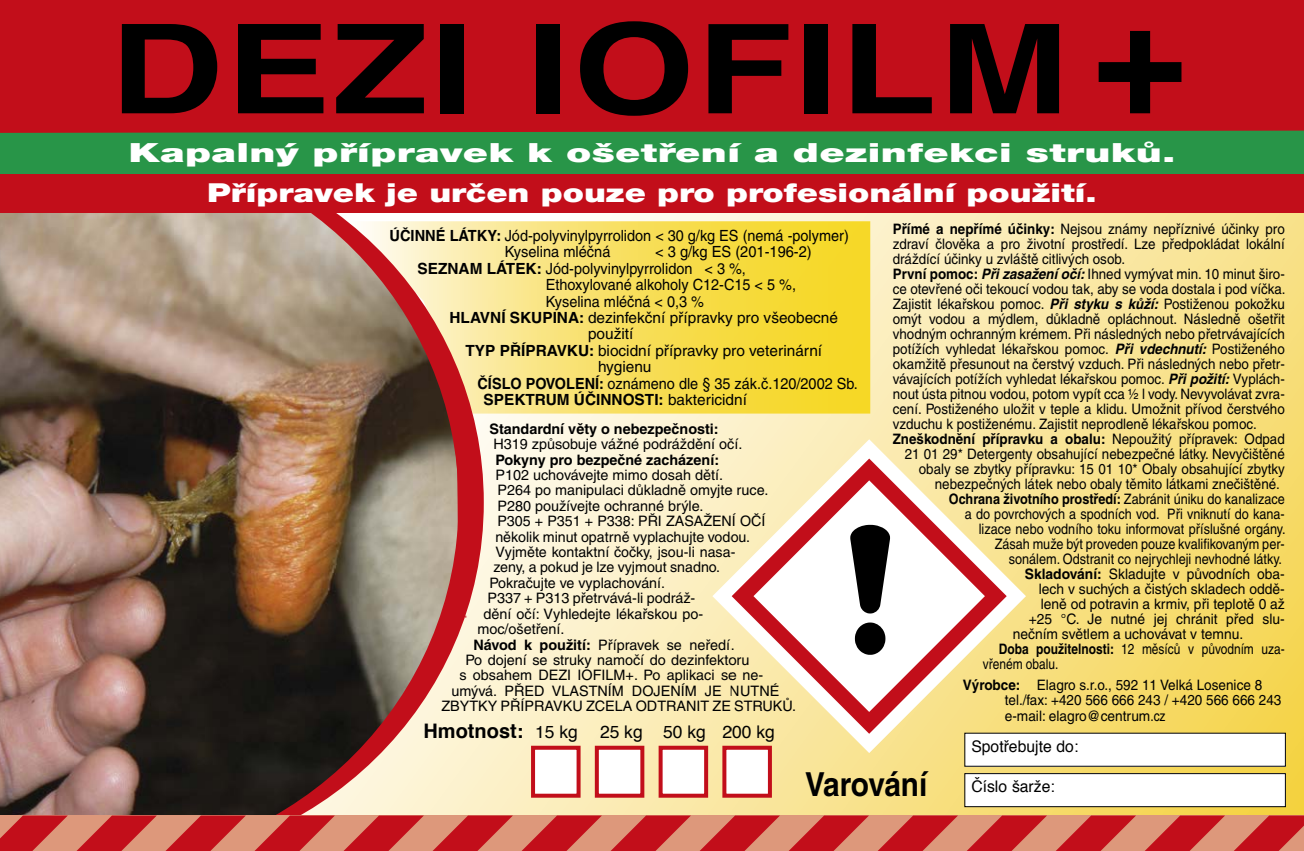
<style>
.page{position:relative;width:1304px;height:851px;background:#fff}
.page>*{position:absolute;margin:0;border:0;box-sizing:border-box;transform-origin:0 0}
.t1{font:700 124px "Helvetica";letter-spacing:.015em;color:#000;scale:1.26 1}
.t2{font:700 33px "Helvetica CE";letter-spacing:-.02em;color:#000;scale:.9 1}
.t3{font:900 26.2px "Helvetica Neue LT Com";letter-spacing:.01em;color:#fff;scale:1.53 1}
.t4{font:900 26px "Helvetica Neue LT Com";color:#fff;scale:1.3 1}
.t5{font:700 20px "Helvetica";color:#000}
.t6{font:17.4px "Helvetica";color:#000}
.t7{font:16px "Helvetica";color:#000}
.t8{font:15.4px/16.4px "Helvetica CE";color:#000;scale:.94 1}
.t9{font:15.4px "Helvetica CE";color:#000}
.t10{font:700 15.4px "Helvetica CE";color:#000}
.t11{font:15.4px "Helvetica CE";color:#000;scale:.95 1}
.t12{font:14.4px "Helvetica CE";color:#000;scale:.93 1}
.t13{font:14.4px "Helvetica CE";color:#000}
.t14{font:14.4px "Helvetica CE";color:#000;scale:.88 1}
.t15{font:14.4px "Helvetica CE";color:#000;scale:.96 1}
.t16{font:14.4px/15.4px "Helvetica CE";color:#000;scale:.94 1}
.t17{font:700 14.4px "Helvetica CE";color:#000}
.t18{font:700 14.4px "Helvetica CE";color:#000;scale:.93 1}
.t19{font:700 14.4px "Helvetica CE";color:#000;scale:.88 1}
.t20{font:14.4px "Helvetica CE";color:#000;scale:.83 1}
.s1{font-size:155.6px}
.s2{font-weight:700}
.s3{font-weight:700;font-style:italic}
.s4{font-weight:400}
.s5{font-weight:400;font-size:17.4px}
</style>
<div class="page">
<img style="left:0;top:213px;width:100px;height:602px">
<svg style="left:484px;top:213px;width:820px;height:602px;background:#f9e69f"></svg>
<svg style="left:484px;top:221px;width:386px;height:192px;background:#f7de55"></svg>
<img style="left:100px;top:213px;width:384px;height:602px">
<svg style="left:0;top:815px;width:1304px;height:35px;background:#cf5249"></svg>
<div style="left:0;top:0;width:1304px;height:133px;background:#c20e1a"></div>
<div style="left:0;top:131px;width:1304px;height:43px;background:#289548"></div>
<div style="left:0;top:174px;width:1304px;height:39px;background:#c20e1a"></div>
<div style="left:531px;top:745px;width:50px;height:52px;background:#fff;border:4px solid #c20e1a"></div>
<div style="left:659px;top:745px;width:49px;height:52px;background:#fff;border:4px solid #c20e1a"></div>
<div style="left:722px;top:745px;width:50px;height:52px;background:#fff;border:4px solid #c20e1a"></div>
<div style="left:595px;top:745px;width:49px;height:52px;background:#fff;border:4px solid #c20e1a"></div>
<svg style="left:712px;top:439px;width:314px;height:314px;background:#f9e7ab"></svg>
<svg style="left:732px;top:458px;width:275px;height:275px"></svg>
<svg style="left:850px;top:524px;width:40px;height:89px"></svg>
<svg style="left:855px;top:622px;width:30px;height:32px"></svg>
<div style="left:965px;top:733px;width:320px;height:33px;background:#fff"></div>
<div style="left:965px;top:773px;width:320px;height:33px;background:#fff"></div>
<div style="left:964px;top:773px;width:322px;height:34px;border:1px solid #000"></div>
<h1 class="t1" style="left:110px;top:-30px;width:854px">DEZI IOFILM <span class="s1">+</span></h1>
<h3 class="t3" style="left:129px;top:137px;width:686px">Kapalný přípravek k ošetření a dezinfekci struků.</h3>
<h3 class="t4" style="left:207px;top:177px;width:686px">Přípravek je určen pouze pro profesionální použití.</h3>
<p class="t8" style="left:505px;top:227px;width:368px;text-indent:-115px"><span class="s2">ÚČINNÉ LÁTKY:</span> Jód-polyvinylpyrrolidon &lt; 30 g/kg ES (nemá -polymer)<br>Kyselina mléčná</p>
<p class="t12" style="left:893px;top:220px;width:423px"><span class="s2">Přímé a nepřímé účinky:</span> Nejsou známy nepříznivé účinky pro</p>
<p class="t12" style="left:893px;top:235px;width:423px">zdraví člověka a pro životní prostředí. Lze předpokládat lokální</p>
<p class="t12" style="left:893px;top:250px;width:251px">dráždící účinky u zvláště citlivých osob.</p>
<p class="t12" style="left:893px;top:265px;width:423px"><span class="s2">První pomoc:</span> <span class="s3">Při zasažení očí:</span> Ihned vymývat min. 10 minut širo-</p>
<p class="t12" style="left:893px;top:280px;width:424px">ce otevřené oči tekoucí vodou tak, aby se voda dostala i pod víčka.</p>
<p class="t12" style="left:893px;top:295px;width:423px">Zajistit lékařskou pomoc. <span class="s3">Při styku s kůží:</span> Postiženou pokožku</p>
<p class="t12" style="left:893px;top:310px;width:423px">omýt vodou a mýdlem, důkladně opláchnout. Následně ošetřit</p>
<p class="t12" style="left:893px;top:325px;width:423px">vhodným ochranným krémem. Při následných nebo přetrvávajících</p>
<p class="t12" style="left:893px;top:340px;width:423px">potížích vyhledat lékařskou pomoc. <span class="s3">Při vdechnutí:</span> Postiženého</p>
<p class="t12" style="left:893px;top:355px;width:423px">okamžitě přesunout na čerstvý vzduch. Při následných nebo přetr-</p>
<p class="t12" style="left:893px;top:370px;width:423px">vávajících potížích vyhledat lékařskou pomoc. <span class="s3">Při požití:</span> Vyplách-</p>
<p class="t12" style="left:893px;top:385px;width:423px">nout ústa pitnou vodou, potom vypít cca ½ l vody. Nevyvolávat zvra-</p>
<p class="t12" style="left:893px;top:400px;width:423px">cení. Postiženého uložit v teple a klidu. Umožnit přívod čerstvého</p>
<p class="t12" style="left:893px;top:415px;width:393px">vzduchu k postiženému. Zajistit neprodleně lékařskou pomoc.</p>
<p class="t18" style="left:893px;top:430px;width:423px">Zneškodnění přípravku a obalu: <span class="s4">Nepoužitý přípravek: Odpad</span></p>
<p class="t12" style="left:905px;top:445px;width:410px">21 01 29* Detergenty obsahující nebezpečné látky. Nevyčištěné</p>
<p class="t12" style="left:919px;top:460px;width:395px">obaly se zbytky přípravku: 15 01 10* Obaly obsahující zbytky</p>
<p class="t12" style="left:935px;top:475px;width:372px">nebezpečných látek nebo obaly těmito látkami znečištěné.</p>
<p class="t19" style="left:949px;top:490px;width:383px">Ochrana životního prostředí: <span class="s4">Zabránit úniku do kanalizace</span></p>
<p class="t14" style="left:965px;top:505px;width:365px">a do povrchových a spodních vod. Při vniknutí do kana-</p>
<p class="t14" style="left:979px;top:520px;width:350px">lizace nebo vodního toku informovat příslušné orgány.</p>
<p class="t14" style="left:995px;top:535px;width:331px">Zásah muže být proveden pouze kvalifikovaným per-</p>
<p class="t14" style="left:1009px;top:550px;width:312px">sonálem. Odstranit co nejrychleji nevhodné látky.</p>
<p class="t15" style="left:1025px;top:565px;width:272px"><span class="s2">Skladování:</span> Skladujte v původních oba-</p>
<p class="t15" style="left:1039px;top:580px;width:258px">lech v suchých a čistých skladech oddě-</p>
<p class="t15" style="left:1041px;top:595px;width:256px">leně od potravin a krmiv, při teplotě 0 až</p>
<p class="t15" style="left:1029px;top:610px;width:268px">+25 °C. Je nutné jej chránit před slu-</p>
<p class="t15" style="left:1013px;top:625px;width:241px">nečním světlem a uchovávat v temnu.</p>
<p class="t20" style="left:999px;top:640px;width:346px"><span class="s2">Doba použitelnosti:</span> 12 měsíců v původním uza-</p>
<p class="t20" style="left:983px;top:655px;width:93px">vřeném obalu.</p>
<p class="t16" style="left:1005px;top:677px;width:296px;text-indent:-42px"><span class="s2">Výrobce:</span> Elagro s.r.o., 592 11 Velká Losenice 8 tel./fax: +420 566 666 243 / +420 566 666 243 e-mail: elagro@centrum.cz</p>
<p class="t11" style="left:655px;top:243px;width:166px">&lt; 3 g/kg ES (201-196-2)</p>
<p class="t8" style="left:418px;top:260px;width:351px"><span class="s2">SEZNAM LÁTEK:</span> Jód-polyvinylpyrrolidon &lt; 3 %,</p>
<p class="t8" style="left:546px;top:276px;width:268px">Ethoxylované alkoholy C12-C15 &lt; 5 %,</p>
<p class="t8" style="left:546px;top:293px;width:170px">Kyselina mléčná &lt; 0,3 %</p>
<p class="t9" style="left:450px;top:308px;width:390px"><span class="s2">HLAVNÍ SKUPINA:</span> dezinfekční přípravky pro všeobecné</p>
<p class="t9" style="left:588px;top:325px;width:47px">použití</p>
<p class="t9" style="left:466px;top:341px;width:358px"><span class="s2">TYP PŘÍPRAVKU:</span> biocidní přípravky pro veterinární</p>
<p class="t9" style="left:598px;top:358px;width:55px">hygienu</p>
<p class="t8" style="left:478px;top:375px;width:406px"><span class="s2">ČÍSLO POVOLENÍ:</span> oznámeno dle § 35 zák.č.120/2002 Sb.</p>
<p class="t10" style="left:484px;top:390px;width:265px">SPEKTRUM ÚČINNOSTI: <span class="s4">baktericidní</span></p>
<p class="t17" style="left:489px;top:420px;width:231px">Standardní věty o nebezpečnosti:</p>
<p class="t13" style="left:493px;top:436px;width:250px">H319 způsobuje vážné podráždění očí.</p>
<p class="t17" style="left:495px;top:451px;width:225px">Pokyny pro bezpečné zacházení:</p>
<p class="t13" style="left:495px;top:466px;width:229px">P102 uchovávejte mimo dosah dětí.</p>
<p class="t13" style="left:497px;top:482px;width:273px">P264 po manipulaci důkladně omyjte ruce.</p>
<p class="t13" style="left:497px;top:497px;width:208px">P280 používejte ochranné brýle.</p>
<p class="t13" style="left:497px;top:513px;width:270px">P305 + P351 + P338: PŘI ZASAŽENÍ OČÍ</p>
<p class="t13" style="left:495px;top:528px;width:256px">několik minut opatrně vyplachujte vodou.</p>
<p class="t13" style="left:495px;top:543px;width:241px">Vyjměte kontaktní čočky, jsou-li nasa-</p>
<p class="t13" style="left:493px;top:559px;width:228px">zeny, a pokud je lze vyjmout snadno.</p>
<p class="t13" style="left:489px;top:574px;width:177px">Pokračujte ve vyplachování.</p>
<p class="t13" style="left:487px;top:590px;width:209px">P337 + P313 přetrvává-li podráž-</p>
<p class="t13" style="left:483px;top:605px;width:222px">dění očí: Vyhledejte lékařskou po-</p>
<p class="t13" style="left:477px;top:620px;width:89px">moc/ošetření.</p>
<p class="t13" style="left:473px;top:636px;width:262px"><span class="s2">Návod k použití:</span> Přípravek se neředí.</p>
<p class="t13" style="left:465px;top:651px;width:286px">Po dojení se struky namočí do dezinfektoru</p>
<p class="t13" style="left:459px;top:667px;width:306px">s obsahem DEZI IOFILM+. Po aplikaci se ne-</p>
<p class="t13" style="left:451px;top:682px;width:330px">umývá. PŘED VLASTNÍM DOJENÍM JE NUTNÉ</p>
<p class="t13" style="left:441px;top:697px;width:356px">ZBYTKY PŘÍPRAVKU ZCELA ODTRANIT ZE STRUKŮ.</p>
<h3 class="t5" style="left:423px;top:714px;width:156px">Hmotnost: <span class="s5">15 kg</span></h3>
<p class="t6" style="left:600px;top:718px;width:176px">25 kg 50 kg 200 kg</p>
<p class="t7" style="left:971px;top:733px;width:109px">Spotřebujte do:</p>
<p class="t7" style="left:971px;top:774px;width:85px">Číslo šarže:</p>
<h2 class="t2" style="left:805px;top:764px;width:137px">Varování</h2>
</div>
